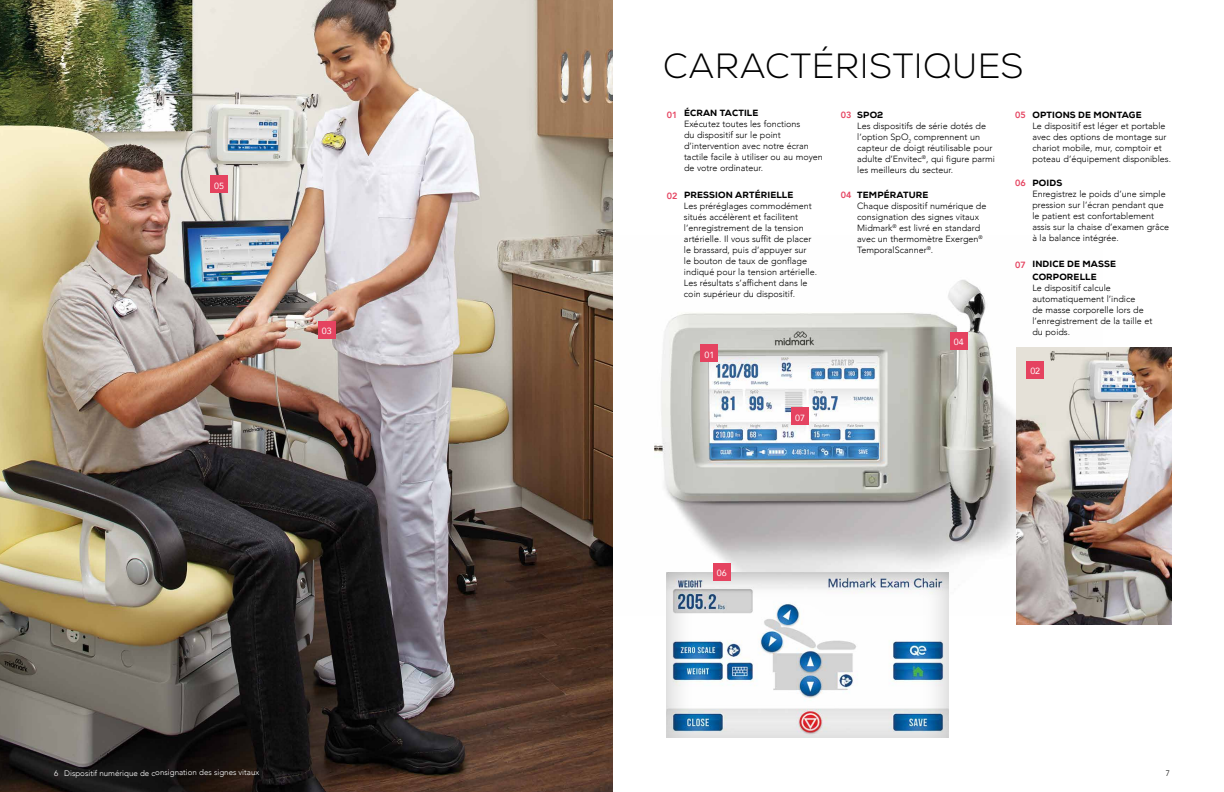
<style>
.page{position:relative;width:1224px;height:792px;background:#fff}
.page>*{position:absolute;margin:0;border:0;box-sizing:border-box;transform-origin:0 0}
.t1{font:300 35px "Nexa";letter-spacing:.015em;color:#000}
.t2{font:300 9px/11px "Avenir";color:#000}
.t3{font:800 9px/13px "Nexa";letter-spacing:.015em;color:#000}
.t4{font:800 9px "Avenir";color:#e54360}
.t5{font:8.9px "Avenir";color:#fff}
.t6{font:300 8px "Avenir";letter-spacing:-.005em;color:#fff}
.t7{font:300 8px "Avenir";color:#000}
</style>
<div class="page">
<img style="left:612px;top:235px;width:490px;height:381px">
<img style="left:0;top:0;width:612px;height:792px">
<div style="left:700px;top:344px;width:18px;height:18px;background:#e54360"></div>
<img style="left:1016px;top:348px;width:156px;height:277px">
<div style="left:1026px;top:361px;width:18px;height:18px;background:#e54360"></div>
<div style="left:950px;top:332px;width:18px;height:18px;background:#e54360"></div>
<div style="left:791px;top:407px;width:18px;height:18px;background:#e54360"></div>
<div style="left:667px;top:572px;width:283px;height:167px;background:#000;opacity:.24"></div>
<div style="left:713px;top:563px;width:18px;height:18px;background:#e54360"></div>
<div style="left:318px;top:321px;width:18px;height:18px;background:#e54360"></div>
<div style="left:210px;top:175px;width:18px;height:18px;background:#e54360"></div>
<p class="t5" style="left:214px;top:179px;width:11px">05</p>
<p class="t5" style="left:322px;top:324px;width:11px">03</p>
<h1 class="t1" style="left:663px;top:46px;width:362px">CARACTÉRISTIQUES</h1>
<p class="t3" style="left:684px;top:107px;width:76px">ÉCRAN TACTILE</p>
<p class="t2" style="left:684px;top:119px;width:140px">Exécutez toutes les fonctions<br>du dispositif sur le point d’intervention avec notre écran tactile facile à utiliser ou au moyen de votre ordinateur.</p>
<p class="t3" style="left:684px;top:189px;width:111px">PRESSION ARTÉRIELLE</p>
<p class="t2" style="left:684px;top:201px;width:135px">Les préréglages commodément situés accélèrent et facilitent l’enregistrement de la tension artérielle. Il vous suffit de placer le brassard, puis d’appuyer sur<br>le bouton de taux de gonflage indiqué pour la tension artérielle.<br>Les résultats s’affichent dans le coin supérieur du dispositif.</p>
<p class="t4" style="left:841px;top:107px;width:12px">03</p>
<p class="t3" style="left:857px;top:109px;width:28px">SPO2</p>
<p class="t2" style="left:857px;top:121px;width:139px">Les dispositifs de série dotés de l’option SpO<sub>2</sub> comprennent un capteur de doigt réutilisable pour adulte d’Envitec<sup>®</sup>, qui figure parmi les meilleurs du secteur.</p>
<p class="t3" style="left:857px;top:189px;width:73px">TEMPÉRATURE</p>
<p class="t2" style="left:857px;top:201px;width:131px">Chaque dispositif numérique de consignation des signes vitaux<br>Midmark<sup>®</sup> est livré en standard avec un thermomètre Exergen<sup>®<br></sup>TemporalScanner<sup>®</sup>.</p>
<p class="t4" style="left:667px;top:108px;width:12px">01</p>
<p class="t4" style="left:1015px;top:108px;width:12px">05</p>
<p class="t3" style="left:1032px;top:109px;width:111px">OPTIONS DE MONTAGE</p>
<p class="t2" style="left:1032px;top:121px;width:140px">Le dispositif est léger et portable avec des options de montage sur chariot mobile, mur, comptoir et poteau d’équipement disponibles.</p>
<p class="t3" style="left:1032px;top:177px;width:31px">POIDS</p>
<p class="t2" style="left:1032px;top:189px;width:138px">Enregistrez le poids d’une simple pression sur l’écran pendant que le patient est confortablement assis sur la chaise d’examen grâce à la balance intégrée.</p>
<p class="t3" style="left:1032px;top:258px;width:85px">INDICE DE MASSE<br>CORPORELLE</p>
<p class="t2" style="left:1032px;top:283px;width:122px">Le dispositif calcule automatiquement l’indice<br>de masse corporelle lors de l’enregistrement de la taille et du poids.</p>
<p class="t4" style="left:1015px;top:176px;width:12px">06</p>
<p class="t4" style="left:841px;top:188px;width:12px">04</p>
<p class="t4" style="left:667px;top:189px;width:12px">02</p>
<p class="t4" style="left:1015px;top:257px;width:12px">07</p>
<p class="t5" style="left:954px;top:335px;width:11px">04</p>
<p class="t5" style="left:704px;top:348px;width:11px">01</p>
<p class="t5" style="left:717px;top:566px;width:11px">06</p>
<p class="t5" style="left:795px;top:411px;width:11px">07</p>
<p class="t5" style="left:1030px;top:364px;width:11px">02</p>
<p class="t6" style="left:54px;top:768px;width:207px">6 Dispositif numérique de consignation des signes vitaux</p>
<p class="t7" style="left:1166px;top:769px;width:6px">7</p>
</div>
